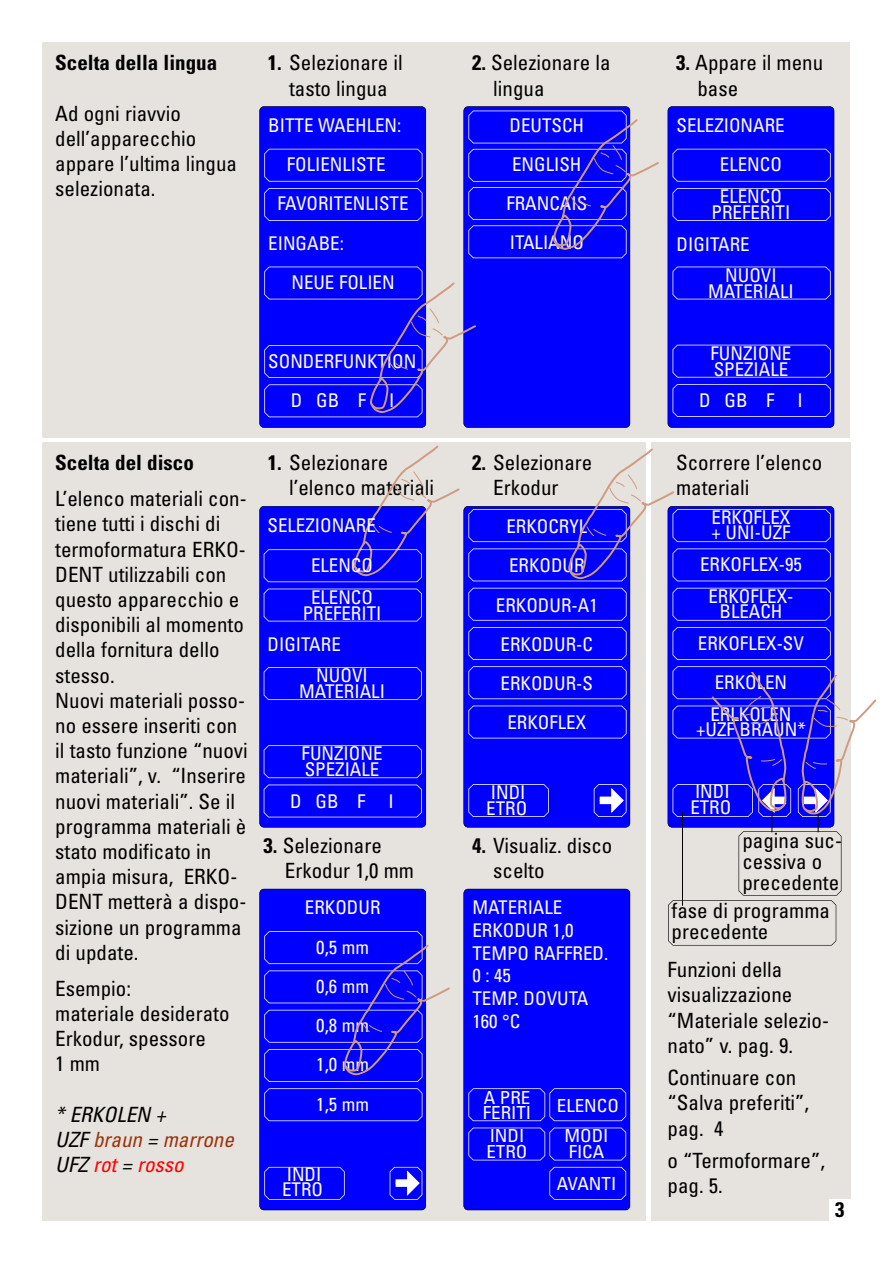
<style>
.page{position:relative;width:893px;height:1263px;background:#fff}
.page>*{position:absolute;margin:0;border:0;box-sizing:border-box;transform-origin:0 0}
.t1{font:condensed 21px/25.2px "Univers";color:#000}
.t2{font:italic condensed 21px/25.2px "Univers";color:#000}
.t3{font:700 condensed 21px "Univers";color:#000}
.t4{font:condensed 18.9px/39.3px "Univers";color:#fff}
.t5{font:condensed 18px/15.8px "Univers";color:#fff;scale:1.05 1}
.s1{font-weight:700}
.s2{color:#99340a}
.s3{color:#f00}
</style>
<div class="page">
<div style="left:651px;top:442px;width:199px;height:778px;background:#e6e2de"></div>
<div style="left:43px;top:442px;width:603px;height:778px;background:#e6e2de"></div>
<div style="left:829px;top:1199px;width:21px;height:23px;background:#fff"></div>
<div style="left:43px;top:43px;width:807px;height:395px;background:#e6e2de"></div>
<div style="left:260px;top:106px;width:166px;height:322px;background:#00f;border-radius:4px"></div>
<div style="left:259px;top:106px;width:167px;height:322px;border:1px solid #000;border-radius:5px"></div>
<svg style="left:264px;top:149px;width:158px;height:33px"></svg>
<svg style="left:264px;top:188px;width:158px;height:33px"></svg>
<div style="left:464px;top:106px;width:166px;height:322px;background:#00f;border-radius:4px"></div>
<div style="left:463px;top:106px;width:167px;height:322px;border:1px solid #000;border-radius:5px"></div>
<div style="left:668px;top:106px;width:166px;height:322px;background:#00f;border-radius:4px"></div>
<div style="left:668px;top:106px;width:166px;height:322px;border:1px solid #000;border-radius:5px"></div>
<svg style="left:672px;top:149px;width:159px;height:33px"></svg>
<svg style="left:672px;top:188px;width:159px;height:33px"></svg>
<svg style="left:672px;top:267px;width:159px;height:32px"></svg>
<svg style="left:672px;top:345px;width:159px;height:33px"></svg>
<svg style="left:672px;top:384px;width:159px;height:33px"></svg>
<svg style="left:264px;top:267px;width:212px;height:150px"></svg>
<svg style="left:468px;top:111px;width:191px;height:147px"></svg>
<div style="left:260px;top:506px;width:166px;height:321px;background:#00f;border-radius:4px"></div>
<div style="left:259px;top:506px;width:167px;height:321px;border:1px solid #000;border-radius:5px"></div>
<div style="left:464px;top:506px;width:166px;height:321px;background:#00f;border-radius:4px"></div>
<div style="left:463px;top:506px;width:167px;height:321px;border:1px solid #000;border-radius:5px"></div>
<svg style="left:468px;top:588px;width:159px;height:33px"></svg>
<svg style="left:468px;top:627px;width:159px;height:33px"></svg>
<svg style="left:468px;top:666px;width:159px;height:33px"></svg>
<svg style="left:468px;top:706px;width:159px;height:32px"></svg>
<svg style="left:468px;top:784px;width:81px;height:33px"></svg>
<svg style="left:594px;top:784px;width:32px;height:33px"></svg>
<div style="left:260px;top:889px;width:166px;height:321px;background:#00f;border-radius:4px"></div>
<div style="left:259px;top:889px;width:167px;height:321px;border:1px solid #000;border-radius:5px"></div>
<svg style="left:264px;top:1088px;width:158px;height:33px"></svg>
<svg style="left:264px;top:1167px;width:81px;height:33px"></svg>
<svg style="left:390px;top:1167px;width:32px;height:33px"></svg>
<div style="left:668px;top:506px;width:166px;height:321px;background:#00f;border-radius:4px"></div>
<svg style="left:672px;top:588px;width:159px;height:33px"></svg>
<svg style="left:672px;top:627px;width:159px;height:33px"></svg>
<svg style="left:468px;top:449px;width:363px;height:132px"></svg>
<svg style="left:264px;top:931px;width:186px;height:151px"></svg>
<div style="left:464px;top:889px;width:166px;height:321px;background:#00f;border-radius:4px"></div>
<div style="left:463px;top:889px;width:167px;height:321px;border:1px solid #000;border-radius:5px"></div>
<svg style="left:468px;top:1088px;width:158px;height:33px"></svg>
<svg style="left:468px;top:1127px;width:158px;height:33px"></svg>
<svg style="left:549px;top:1167px;width:77px;height:33px"></svg>
<svg style="left:264px;top:445px;width:196px;height:137px"></svg>
<svg style="left:264px;top:589px;width:158px;height:32px"></svg>
<svg style="left:264px;top:667px;width:158px;height:33px"></svg>
<svg style="left:264px;top:745px;width:158px;height:33px"></svg>
<svg style="left:264px;top:784px;width:158px;height:33px"></svg>
<svg style="left:668px;top:666px;width:209px;height:279px"></svg>
<p class="t3" style="left:55px;top:55px;width:163px">Scelta della lingua</p>
<p class="t1" style="left:55px;top:103px;width:183px">Ad ogni riavvio dell’apparecchio appare l’ultima lingua selezionata.</p>
<p class="t1" style="left:268px;top:52px;width:136px;text-align:center"><span class="s1">1.</span> Selezionare il tasto lingua</p>
<p class="t1" style="left:493px;top:52px;width:119px;text-indent:-21px"><span class="s1">2.</span> Selezionare la lingua</p>
<p class="t1" style="left:697px;top:52px;width:127px;text-indent:-21px"><span class="s1">3.</span> Appare il menu base</p>
<p class="t4" style="left:268px;top:107px;width:135px">BITTE WAEHLEN:</p>
<p class="t4" style="left:287px;top:146px;width:100px">FOLIENLISTE</p>
<p class="t4" style="left:278px;top:186px;width:132px">FAVORITENLISTE</p>
<p class="t4" style="left:268px;top:225px;width:77px">EINGABE:</p>
<p class="t4" style="left:291px;top:264px;width:105px">NEUE FOLIEN</p>
<p class="t4" style="left:506px;top:107px;width:82px;text-align:center">DEUTSCH<br>ENGLISH<br>FRANCAIS<br>ITALIANO</p>
<p class="t4" style="left:676px;top:107px;width:110px;text-align:right">SELEZIONARE<br>ELENCO</p>
<p class="t4" style="left:712px;top:190px;width:80px;line-height:15.8px;text-align:center">ELENCO<br>PREFERITI</p>
<p class="t4" style="left:725px;top:230px;width:53px;line-height:31.2px;text-indent:-49px">DIGITARE<br>NUOVI</p>
<p class="t4" style="left:708px;top:273px;width:87px">MATERIALI</p>
<p class="t4" style="left:268px;top:343px;width:150px;text-align:center">SONDERFUNKTION<br>D GB F I</p>
<p class="t3" style="left:55px;top:455px;width:140px">Scelta del disco</p>
<p class="t1" style="left:55px;top:488px;width:194px">L’elenco materiali con&shy;tiene tutti i dischi di termoformatura ERKO-<br>DENT utilizzabili con questo apparecchio e disponibili al momento della fornitura dello stesso.<br>Nuovi materiali posso&shy;no essere inseriti con il tasto funzione “nuovi materiali”, v. “Inserire nuovi materiali”. Se il programma materiali è stato modificato in ampia misura, ERKO-<br>DENT metterà a dispo&shy;sizione un programma di update.</p>
<p class="t1" style="left:55px;top:977px;width:176px">Esempio:<br>materiale desiderato<br>Erkodur, spessore<br>1 mm</p>
<p class="t2" style="left:55px;top:1103px;width:180px">* ERKOLEN +<br>UZF <span class="s2">braun</span> = <span class="s2">marrone<br></span>UFZ <span class="s3">rot</span> = <span class="s3">rosso</span></p>
<p class="t1" style="left:289px;top:452px;width:147px;text-indent:-21px"><span class="s1">1.</span> Selezionare l’elenco materiali</p>
<p class="t4" style="left:268px;top:508px;width:110px;text-align:right">SELEZIONARE<br>ELENCO</p>
<p class="t4" style="left:303px;top:591px;width:80px;line-height:15.8px;text-align:center">ELENCO<br>PREFERITI</p>
<p class="t4" style="left:316px;top:630px;width:53px;line-height:31.2px;text-indent:-49px">DIGITARE<br>NUOVI</p>
<p class="t4" style="left:299px;top:673px;width:87px">MATERIALI</p>
<p class="t4" style="left:302px;top:747px;width:82px;line-height:15.8px">FUNZIONE<br>SPEZIALE</p>
<p class="t4" style="left:290px;top:783px;width:105px">D GB F I</p>
<p class="t1" style="left:285px;top:834px;width:131px;text-indent:-21px"><span class="s1">3.</span> Selezionare<br>Erkodur 1,0 mm</p>
<p class="t4" style="left:305px;top:889px;width:77px;text-align:center">ERKODUR<br>0,5 mm<br>0,6 mm<br>0,8 mm<br>1,0 mm<br>1,5 mm</p>
<p class="t4" style="left:282px;top:1168px;width:42px;line-height:15.8px">INDI<br>ETRO</p>
<p class="t4" style="left:710px;top:347px;width:82px;line-height:15.8px">FUNZIONE<br>SPEZIALE</p>
<p class="t4" style="left:699px;top:382px;width:105px">D GB F I</p>
<p class="t1" style="left:493px;top:452px;width:101px;text-indent:-21px"><span class="s1">2.</span> Selezionare<br>Erkodur</p>
<p class="t1" style="left:676px;top:452px;width:148px">Scorrere l’elenco materiali</p>
<p class="t4" style="left:496px;top:508px;width:103px;text-align:center">ERKOCRYL<br>ERKODUR<br>ERKODUR-A1<br>ERKODUR-C<br>ERKODUR-S<br>ERKOFLEX</p>
<p class="t4" style="left:486px;top:786px;width:42px;line-height:15.8px">INDI<br>ETRO</p>
<p class="t1" style="left:493px;top:834px;width:121px;text-indent:-21px"><span class="s1">4.</span> Visualiz. disco scelto</p>
<p class="t4" style="left:472px;top:898px;width:137px;line-height:22.6px">MATERIALE<br>ERKODUR 1,0<br>TEMPO RAFFRED.<br>0 : 45<br>TEMP. DOVUTA<br>160 °C</p>
<p class="t5" style="left:483px;top:1091px;width:47px">A PRE<br>FERITI</p>
<p class="t5" style="left:486px;top:1129px;width:41px">INDI<br>ETRO</p>
<p class="t5" style="left:564px;top:1129px;width:43px">MODI<br>FICA</p>
<p class="t5" style="left:557px;top:1177px;width:58px">AVANTI</p>
<p class="t5" style="left:557px;top:1099px;width:60px">ELENCO</p>
<p class="t4" style="left:711px;top:512px;width:81px;line-height:15px">ERKOFLEX + UNI-UZF</p>
<p class="t4" style="left:700px;top:550px;width:103px;line-height:32.2px;text-align:center">ERKOFLEX-95<br>ERKOFLEX-</p>
<p class="t4" style="left:698px;top:597px;width:108px;line-height:31.5px;text-align:center">BLEACH<br>ERKOFLEX-SV</p>
<p class="t4" style="left:710px;top:668px;width:82px;line-height:32.2px">ERKOLEN<br>ERLKOLEN</p>
<p class="t4" style="left:696px;top:711px;width:111px">+UZF BRAUN*</p>
<p class="t4" style="left:690px;top:785px;width:42px;line-height:15.8px">INDI<br>ETRO</p>
<p class="t1" style="left:742px;top:831px;width:101px;line-height:21px">pagina suc&shy;cessiva o precedente</p>
<p class="t1" style="left:672px;top:902px;width:160px;line-height:21px">fase di programma precedente</p>
<p class="t1" style="left:668px;top:959px;width:163px">Funzioni della visualizzazione “Materiale selezio&shy;nato” v. pag. 9.</p>
<p class="t1" style="left:668px;top:1067px;width:143px">Continuare con “Salva preferiti”, pag. 4</p>
<p class="t1" style="left:668px;top:1149px;width:159px">o “Termoformare”, pag. 5.</p>
<p class="t3" style="left:835px;top:1202px;width:11px">3</p>
</div>
